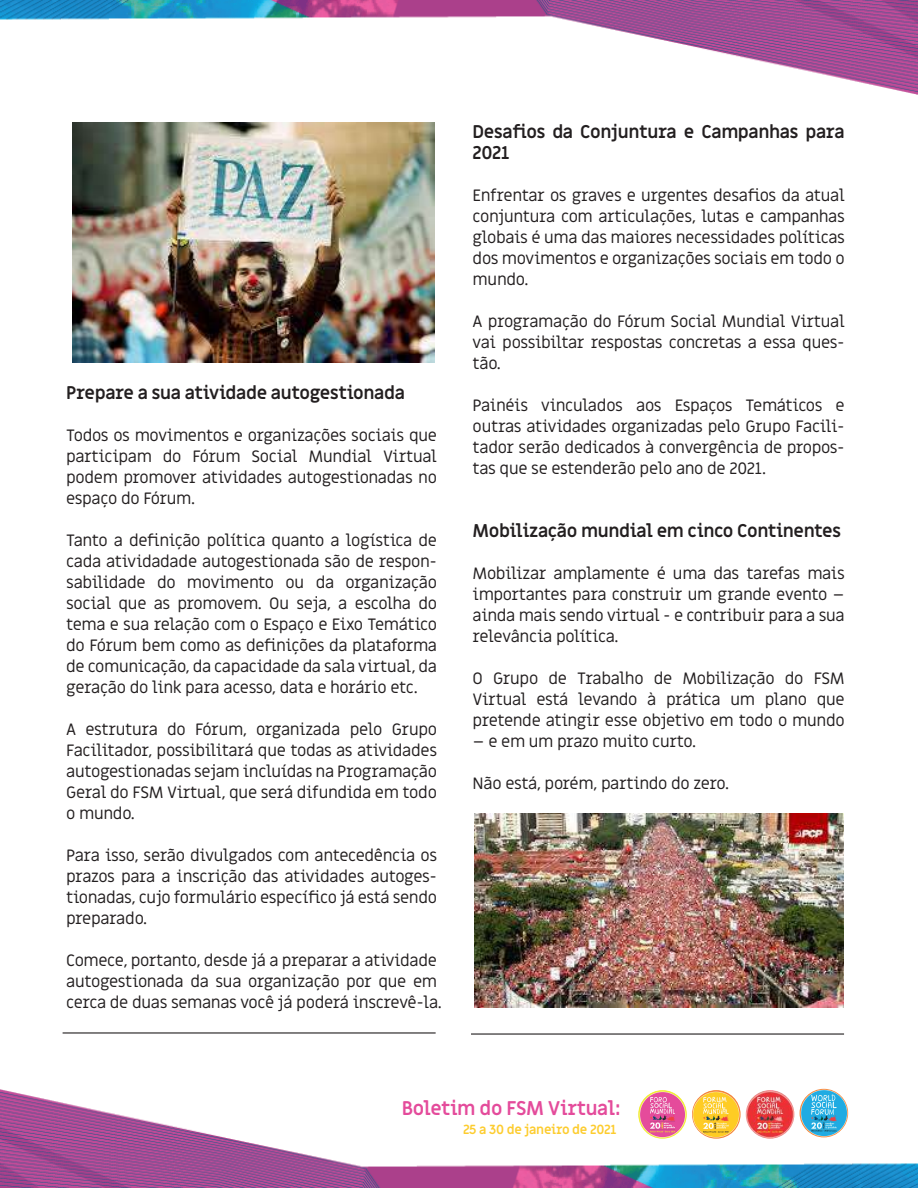
<style>
.page{position:relative;width:918px;height:1188px;background:#fff}
.page>*{position:absolute;margin:0;border:0;box-sizing:border-box;transform-origin:0 0}
.t1{font:700 19.35px "Miriam Libre";letter-spacing:-.025em;color:#e44b9b}
.t2{font:700 18px/21px "Miriam Libre";letter-spacing:-.025em;color:#231f20}
.t3{font:16.5px/21px "Miriam Libre";letter-spacing:-.025em;color:#231f20;text-align:justify}
.t4{font:700 12.9px "Miriam Libre";letter-spacing:-.025em;color:#fdcc2e}
</style>
<div class="page">
<img style="left:0;top:1088px;width:918px;height:100px">
<img style="left:0;top:0;width:918px;height:95px">
<img style="left:638px;top:1090px;width:49px;height:49px;border-radius:24px">
<img style="left:800px;top:1089px;width:48px;height:48px;border-radius:24px">
<img style="left:746px;top:1090px;width:48px;height:49px;border-radius:24px">
<img style="left:692px;top:1090px;width:49px;height:49px;border-radius:24px">
<hr style="left:63px;top:1032px;width:373px;height:2px;background:#231f20">
<hr style="left:471px;top:1033px;width:373px;height:2px;background:#231f20">
<img style="left:72px;top:122px;width:363px;height:241px">
<img style="left:475px;top:813px;width:369px;height:195px">
<p class="t2" style="left:66px;top:383px;width:340px">Prepare a sua atividade autogestionada</p>
<p class="t3" style="left:66px;top:426px;width:372px">Todos os movimentos e organizações sociais que participam do Fórum Social Mundial Virtual podem promover atividades autogestionadas no espaço do Fórum.</p>
<p class="t3" style="left:66px;top:531px;width:372px">Tanto a definição política quanto a logística de cada atividadade autogestionada são de respon&shy;sabilidade do movimento ou da organização social que as promovem. Ou seja, a escolha do tema e sua relação com o Espaço e Eixo Temático do Fórum bem como as definições da plataforma de comunicação, da capacidade da sala virtual, da geração do link para acesso, data e horário etc.</p>
<p class="t3" style="left:66px;top:720px;width:372px">A estrutura do Fórum, organizada pelo Grupo Facilitador, possibilitará que todas as atividades autogestionadas sejam incluídas na Programação Geral do FSM Virtual, que será difundida em todo o mundo.</p>
<p class="t3" style="left:66px;top:846px;width:372px">Para isso, serão divulgados com antecedência os prazos para a inscrição das atividades autoges&shy;tionadas, cujo formulário específico já está sendo preparado.</p>
<p class="t3" style="left:66px;top:951px;width:377px;text-align:left">Comece, portanto, desde já a preparar a atividade autogestionada da sua organização por que em cerca de duas semanas você já poderá inscrevê-la.</p>
<p class="t2" style="left:473px;top:121px;width:374px">Desafios da Conjuntura e Campanhas para<br>2021</p>
<p class="t3" style="left:473px;top:185px;width:374px">Enfrentar os graves e urgentes desafios da atual conjuntura com articulações, lutas e campanhas globais é uma das maiores necessidades políticas dos movimentos e organizações sociais em todo o mundo.</p>
<p class="t3" style="left:473px;top:311px;width:374px">A programação do Fórum Social Mundial Virtual vai possibiltar respostas concretas a essa ques&shy;tão.</p>
<p class="t3" style="left:473px;top:395px;width:374px">Painéis vinculados aos Espaços Temáticos e outras atividades organizadas pelo Grupo Facili&shy;tador serão dedicados à convergência de propos&shy;tas que se estenderão pelo ano de 2021.</p>
<p class="t2" style="left:473px;top:520px;width:370px">Mobilização mundial em cinco Continentes</p>
<p class="t3" style="left:473px;top:563px;width:374px">Mobilizar amplamente é uma das tarefas mais importantes para construir um grande evento – ainda mais sendo virtual - e contribuir para a sua relevância política.</p>
<p class="t3" style="left:473px;top:668px;width:374px">O Grupo de Trabalho de Mobilização do FSM Virtual está levando à prática um plano que pretende atingir esse objetivo em todo o mundo</p>
<p class="t3" style="left:473px;top:731px;width:225px">– e em um prazo muito curto.</p>
<p class="t3" style="left:473px;top:773px;width:258px">Não está, porém, partindo do zero.</p>
<p class="t1" style="left:402px;top:1097px;width:221px">Boletim do FSM Virtual:</p>
<p class="t4" style="left:463px;top:1122px;width:155px">25 a 30 de janeiro de 2021</p>
</div>
